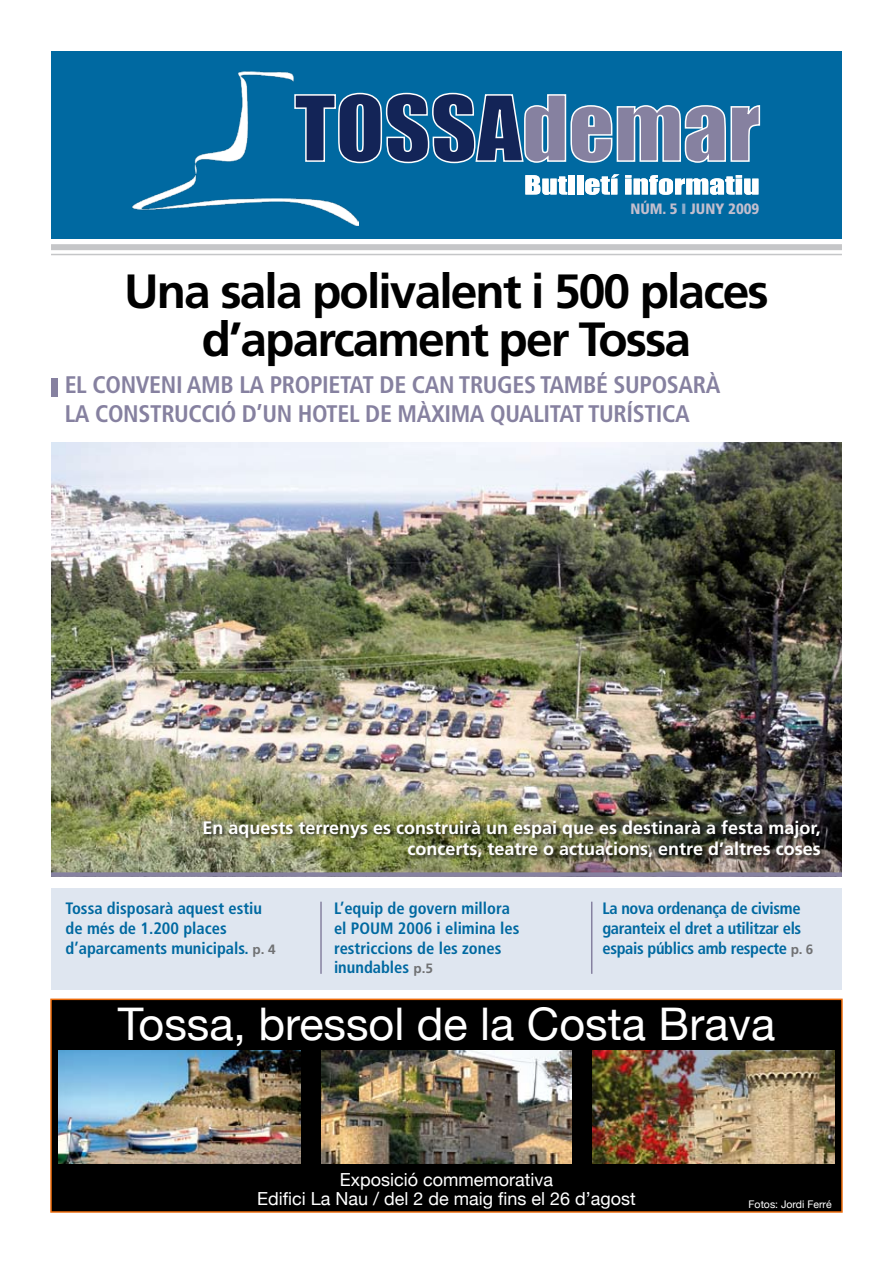
<style>
.page{position:relative;width:893px;height:1263px;background:#fff}
.page>*{position:absolute;margin:0;border:0;box-sizing:border-box;transform-origin:0 0}
.t1{font:700 48px/48px "Frutiger LT Std";letter-spacing:-.04em;color:#000;text-align:center}
.t2{font:45px "Helvetica Neue";color:#fff}
.t3{font:700 condensed 24px/28.8px "Frutiger LT Std";letter-spacing:-.015em;color:#8681a0}
.t4{font:700 18px/21.6px "Frutiger LT Std";color:#fff;text-align:right}
.t5{font:18px/19.5px "Helvetica Neue";color:#fff;text-align:center}
.t6{font:700 condensed 16.5px/19.8px "Frutiger LT Std";color:#0069a1}
.t7{font:700 condensed 16.5px/19.8px "Frutiger LT Std";letter-spacing:-.02em;color:#0069a1}
.t8{font:900 condensed 15px "Frutiger LT Std";color:#c3bece}
.t9{font:10.5px "Helvetica Neue";color:#fff}
.s1{font-stretch:normal;font-size:13.5px;color:#707173}
</style>
<div class="page">
<img style="left:51px;top:443px;width:791px;height:429px">
<div style="left:51px;top:51px;width:791px;height:187px;background:#0069a1"></div>
<div style="left:51px;top:244px;width:791px;height:6px;background:#c5c6c8"></div>
<hr style="left:51px;top:254px;width:791px;height:1px;background:#c5c6c8">
<div style="left:51px;top:378px;width:7px;height:18px;background:#8681a0"></div>
<div style="left:51px;top:872px;width:791px;height:5px;background:#8681a0"></div>
<div style="left:203px;top:819px;width:622px;height:43px;background:#000;opacity:.75"></div>
<div style="left:51px;top:888px;width:791px;height:101px;background:#dfe6f0"></div>
<hr style="left:320px;top:902px;width:2px;height:72px;background:#8681a0">
<hr style="left:591px;top:902px;width:1px;height:72px;background:#8681a0">
<svg style="left:358px;top:92px;width:403px;height:72px"></svg>
<svg style="left:525px;top:174px;width:233px;height:21px"></svg>
<img style="left:133px;top:71px;width:225px;height:155px">
<div style="left:51px;top:999px;width:791px;height:213px;background:#000"></div>
<div style="left:50px;top:998px;width:793px;height:215px;border:2px solid #eb6a0a"></div>
<img style="left:58px;top:1050px;width:242px;height:113px">
<img style="left:322px;top:1050px;width:249px;height:113px">
<img style="left:592px;top:1050px;width:242px;height:113px">
<p class="t8" style="left:630px;top:200px;width:131px">NÚM. 5 JUNY 2009</p>
<h1 class="t1" style="left:124px;top:268px;width:646px">Una sala polivalent i 500 places d’aparcament per Tossa</h1>
<h3 class="t3" style="left:65px;top:370px;width:657px">El conveni amb la propietat de Can Truges també suposarà la construcció d’un hotel de màxima qualitat turística</h3>
<p class="t4" style="left:202px;top:817px;width:620px">En aquests terrenys es construirà un espai que es destinarà a festa major, concerts, teatre o actuacions, entre d’altres coses</p>
<p class="t6" style="left:66px;top:898px;width:212px">Tossa disposarà aquest estiu de més de 1.200 places d’aparcaments municipals. <span class="s1">p. 4</span></p>
<p class="t6" style="left:334px;top:898px;width:177px">L’equip de govern millora el POUM</p>
<p class="t6" style="left:334px;top:918px;width:187px;text-indent:64px">2006 i elimina les restriccions de les zones inundables <span class="s1">p.5</span></p>
<p class="t7" style="left:602px;top:898px;width:212px">La nova ordenança de civisme garanteix el dret a utilitzar els espais públics amb respecte <span class="s1">p. 6</span></p>
<h2 class="t2" style="left:118px;top:997px;width:659px">Tossa, bressol de la Costa Brava</h2>
<p class="t5" style="left:257px;top:1169px;width:380px">Exposició commemorativa<br>Edifici La Nau / del 2 de maig fins el 26 d’agost</p>
<p class="t9" style="left:749px;top:1198px;width:85px">Fotos: Jordi Ferré</p>
</div>
